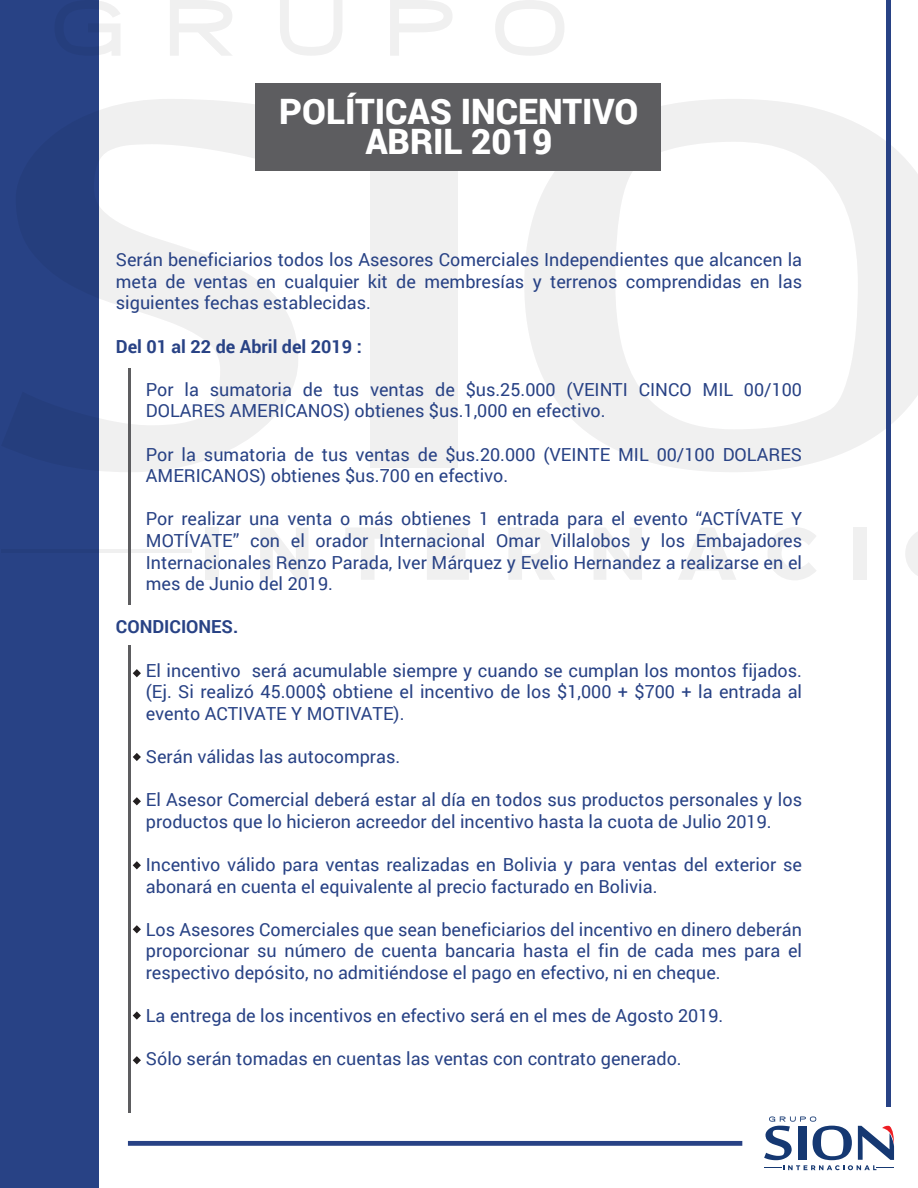
<style>
.page{position:relative;width:918px;height:1188px;background:#fff}
.page>*{position:absolute;margin:0;border:0;box-sizing:border-box;transform-origin:0 0}
.t1{font:900 34.95px/30.2px "Roboto";color:#fff;text-align:center}
.t2{font:18px/21.6px "Roboto";color:#284285;text-align:justify}
.t3{font:700 18px "Roboto";color:#284285}
</style>
<div class="page">
<div style="left:0;top:0;width:98px;height:1188px;background:#284285"></div>
<svg style="left:98px;top:99px;width:200px;height:373px"></svg>
<div style="left:370px;top:103px;width:87px;height:364px;background:#f0f0f0"></div>
<svg style="left:524px;top:99px;width:394px;height:373px"></svg>
<svg style="left:98px;top:0;width:22px;height:56px"></svg>
<svg style="left:170px;top:0;width:62px;height:56px"></svg>
<svg style="left:280px;top:0;width:62px;height:56px"></svg>
<svg style="left:390px;top:0;width:62px;height:56px"></svg>
<svg style="left:495px;top:0;width:69px;height:56px"></svg>
<div style="left:205px;top:527px;width:14px;height:53px;background:#f0f0f0"></div>
<svg style="left:260px;top:528px;width:48px;height:52px"></svg>
<svg style="left:346px;top:528px;width:44px;height:52px"></svg>
<svg style="left:427px;top:528px;width:42px;height:52px"></svg>
<svg style="left:509px;top:528px;width:46px;height:52px"></svg>
<svg style="left:594px;top:528px;width:48px;height:52px"></svg>
<svg style="left:678px;top:528px;width:58px;height:52px"></svg>
<svg style="left:768px;top:527px;width:48px;height:53px"></svg>
<div style="left:854px;top:527px;width:13px;height:53px;background:#f0f0f0"></div>
<svg style="left:905px;top:532px;width:13px;height:44px"></svg>
<hr style="left:1px;top:550px;width:190px;height:3px;background:#231f20">
<div style="left:256px;top:83px;width:405px;height:88px;background:#5d5d60"></div>
<hr style="left:128px;top:645px;width:2px;height:468px;background:#5d5d60">
<hr style="left:128px;top:368px;width:2px;height:237px;background:#5d5d60">
<svg style="left:133px;top:669px;width:8px;height:8px"></svg>
<svg style="left:133px;top:753px;width:8px;height:8px"></svg>
<svg style="left:133px;top:797px;width:8px;height:8px"></svg>
<svg style="left:133px;top:861px;width:8px;height:8px"></svg>
<svg style="left:133px;top:925px;width:8px;height:8px"></svg>
<svg style="left:133px;top:1011px;width:8px;height:9px"></svg>
<svg style="left:133px;top:1056px;width:8px;height:8px"></svg>
<svg style="left:764px;top:1117px;width:130px;height:53px"></svg>
<div style="left:886px;top:0;width:5px;height:1107px;background:#284285"></div>
<div style="left:128px;top:1141px;width:614px;height:5px;background:#284285"></div>
<h1 class="t1" style="left:279px;top:95px;width:361px">POLÍTICAS INCENTIVO<br>ABRIL 2019</h1>
<p class="t2" style="left:116px;top:248px;width:688px">Serán beneficiarios todos los Asesores Comerciales Independientes que alcancen la meta de ventas en cualquier kit de membresías y terrenos comprendidas en las siguientes fechas establecidas.</p>
<p class="t3" style="left:116px;top:334px;width:247px">Del 01 al 22 de Abril del 2019 :</p>
<p class="t2" style="left:146px;top:378px;width:658px">Por la sumatoria de tus ventas de $us.25.000 (VEINTI CINCO MIL 00/100<br>DOLARES AMERICANOS) obtienes $us.1,000 en efectivo.</p>
<p class="t2" style="left:146px;top:443px;width:658px">Por la sumatoria de tus ventas de $us.20.000 (VEINTE MIL 00/100 DOLARES<br>AMERICANOS) obtienes $us.700 en efectivo.</p>
<p class="t2" style="left:146px;top:508px;width:658px">Por realizar una venta o más obtienes 1 entrada para el evento “ACTÍVATE Y MOTÍVATE” con el orador Internacional Omar Villalobos y los Embajadores Internacionales Renzo Parada, Iver Márquez y Evelio Hernandez a realizarse en el mes de Junio del 2019.</p>
<p class="t3" style="left:116px;top:614px;width:124px">CONDICIONES.</p>
<p class="t2" style="left:146px;top:659px;width:658px">El incentivo será acumulable siempre y cuando se cumplan los montos fijados. (Ej. Si realizó 45.000$ obtiene el incentivo de los $1,000 + $700 + la entrada al evento ACTIVATE Y MOTIVATE).</p>
<p class="t2" style="left:146px;top:745px;width:256px">Serán válidas las autocompras.</p>
<p class="t2" style="left:146px;top:788px;width:658px">El Asesor Comercial deberá estar al día en todos sus productos personales y los productos que lo hicieron acreedor del incentivo hasta la cuota de Julio 2019.</p>
<p class="t2" style="left:146px;top:853px;width:658px">Incentivo válido para ventas realizadas en Bolivia y para ventas del exterior se abonará en cuenta el equivalente al precio facturado en Bolivia.</p>
<p class="t2" style="left:146px;top:918px;width:658px">Los Asesores Comerciales que sean beneficiarios del incentivo en dinero deberán proporcionar su número de cuenta bancaria hasta el fin de cada mes para el respectivo depósito, no admitiéndose el pago en efectivo, ni en cheque.</p>
<p class="t2" style="left:146px;top:1004px;width:579px">La entrega de los incentivos en efectivo será en el mes de Agosto 2019.</p>
<p class="t2" style="left:146px;top:1048px;width:537px">Sólo serán tomadas en cuentas las ventas con contrato generado.</p>
</div>
